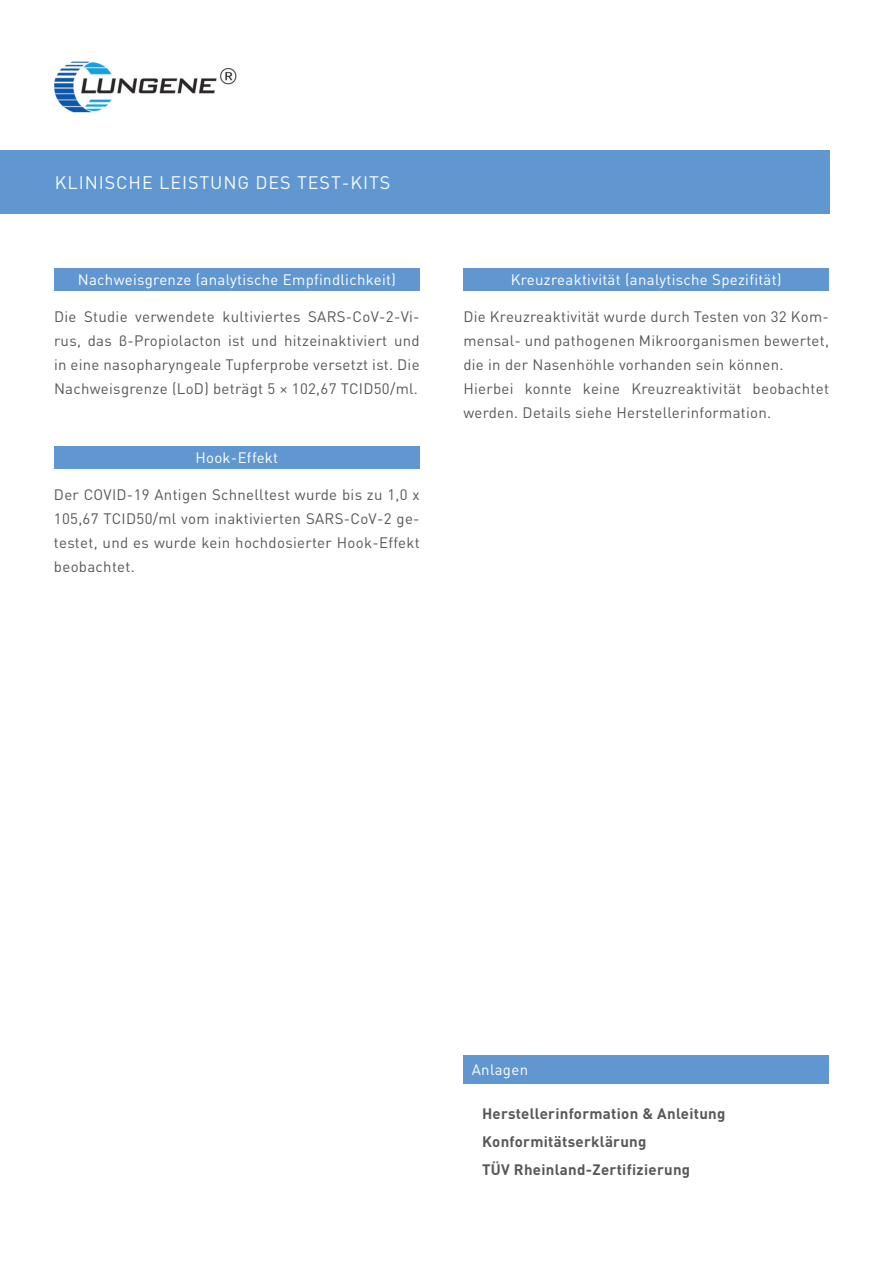
<style>
.page{position:relative;width:893px;height:1263px;background:#fff}
.page>*{position:absolute;margin:0;border:0;box-sizing:border-box;transform-origin:0 0}
.t1{font:18px "DIN Pro";letter-spacing:.05em;color:#f6fbfc}
.t2{font:15px/24px "DIN Pro";letter-spacing:.02em;color:#57585a;text-align:justify}
.t3{font:15px "DIN Pro";letter-spacing:.02em;color:#fff}
.t4{font:700 15px/27.8px "DIN Pro";letter-spacing:.02em;color:#57585a}
</style>
<div class="page">
<div style="left:0;top:150px;width:829px;height:63px;background:#6097d0"></div>
<img style="left:54px;top:61px;width:183px;height:52px">
<div style="left:54px;top:268px;width:366px;height:22px;background:#6097d0"></div>
<div style="left:463px;top:268px;width:366px;height:22px;background:#6097d0"></div>
<div style="left:54px;top:446px;width:366px;height:23px;background:#6097d0"></div>
<div style="left:463px;top:1055px;width:366px;height:29px;background:#6097d0"></div>
<p class="t1" style="left:55px;top:170px;width:337px">KLINISCHE LEISTUNG DES TEST-KITS</p>
<p class="t3" style="left:78px;top:269px;width:320px">Nachweisgrenze (analytische Empfindlichkeit)</p>
<p class="t2" style="left:54px;top:304px;width:367px">Die Studie verwendete kultiviertes SARS-CoV-2-Vi&shy;rus, das β-Propiolacton ist und hitzeinaktiviert und in eine nasopharyngeale Tupferprobe versetzt ist. Die Nachweisgrenze (LoD) beträgt 5 × 102,67 TCID50/ml.</p>
<p class="t3" style="left:195px;top:448px;width:84px">Hook-Effekt</p>
<p class="t2" style="left:54px;top:482px;width:367px">Der COVID-19 Antigen Schnelltest wurde bis zu 1,0 x 105,67 TCID50/ml vom inaktivierten SARS-CoV-2 ge&shy;testet, und es wurde kein hochdosierter Hook-Effekt beobachtet.</p>
<p class="t3" style="left:511px;top:269px;width:272px">Kreuzreaktivität (analytische Spezifität)</p>
<p class="t2" style="left:463px;top:304px;width:367px;text-align:left">Die Kreuzreaktivität wurde durch Testen von 32 Kom&shy;mensal- und pathogenen Mikroorganismen bewertet, die in der Nasenhöhle vorhanden sein können.<br>Hierbei konnte keine Kreuzreaktivität beobachtet werden. Details siehe Herstellerinformation.</p>
<p class="t3" style="left:472px;top:1060px;width:58px">Anlagen</p>
<p class="t4" style="left:482px;top:1099px;width:245px">Herstellerinformation &amp; Anleitung<br>Konformitätserklärung</p>
<p class="t4" style="left:482px;top:1155px;width:210px">TÜV Rheinland-Zertifizierung</p>
</div>
